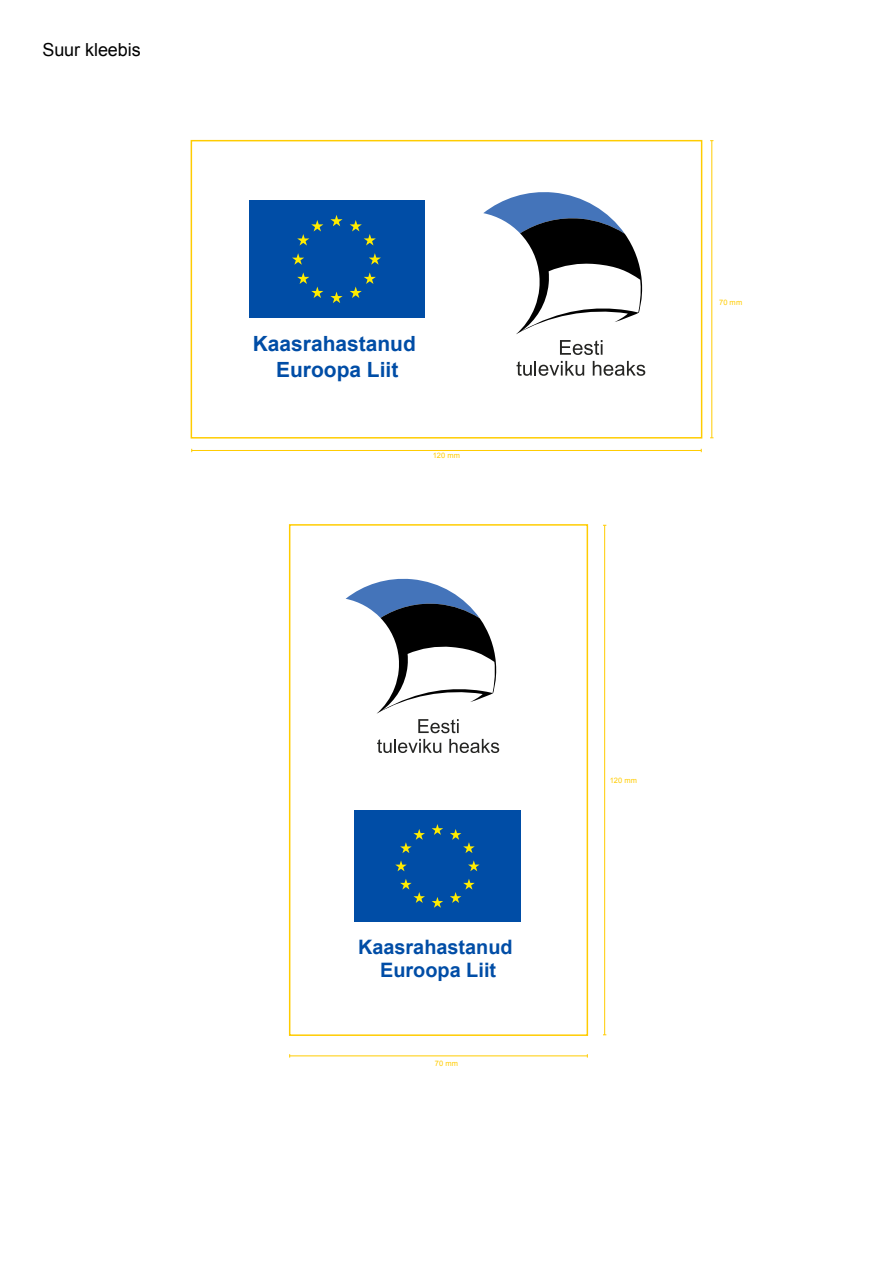
<style>
.page{position:relative;width:893px;height:1263px;background:#fff}
.page>*{position:absolute;margin:0;border:0;box-sizing:border-box;transform-origin:0 0}
.t1{font:700 21px/25.2px "Arial";color:#004da6;text-align:center}
.t2{font:700 19.95px/23.9px "Arial";color:#004da6;text-align:center}
.t3{font:18px "Arial";letter-spacing:-.005em;color:#000}
.t4{font:7.5px "Arial";letter-spacing:.02em;color:#fc0}
</style>
<div class="page">
<svg style="left:346px;top:578px;width:151px;height:155px"></svg>
<svg style="left:377px;top:739px;width:64px;height:14px"></svg>
<svg style="left:449px;top:739px;width:50px;height:14px"></svg>
<div style="left:354px;top:811px;width:167px;height:111px;background:#004da6"></div>
<svg style="left:432px;top:824px;width:11px;height:11px"></svg>
<svg style="left:400px;top:829px;width:25px;height:24px"></svg>
<svg style="left:395px;top:860px;width:12px;height:11px"></svg>
<svg style="left:400px;top:879px;width:25px;height:24px"></svg>
<svg style="left:432px;top:897px;width:11px;height:11px"></svg>
<svg style="left:450px;top:879px;width:25px;height:24px"></svg>
<svg style="left:468px;top:860px;width:12px;height:11px"></svg>
<svg style="left:450px;top:829px;width:25px;height:24px"></svg>
<div style="left:289px;top:524px;width:299px;height:512px;border:2px solid #fc0"></div>
<svg style="left:483px;top:192px;width:160px;height:142px"></svg>
<svg style="left:560px;top:340px;width:42px;height:15px"></svg>
<svg style="left:516px;top:361px;width:68px;height:15px"></svg>
<svg style="left:593px;top:361px;width:52px;height:15px"></svg>
<div style="left:245px;top:197px;width:183px;height:125px;background:linear-gradient(to right,#fff,#fff)"></div>
<div style="left:249px;top:201px;width:175px;height:117px;background:#004da6"></div>
<svg style="left:330px;top:215px;width:13px;height:11px"></svg>
<svg style="left:297px;top:220px;width:26px;height:26px"></svg>
<svg style="left:292px;top:253px;width:12px;height:12px"></svg>
<svg style="left:297px;top:272px;width:26px;height:26px"></svg>
<svg style="left:330px;top:292px;width:13px;height:11px"></svg>
<svg style="left:350px;top:272px;width:26px;height:26px"></svg>
<svg style="left:369px;top:253px;width:12px;height:12px"></svg>
<svg style="left:350px;top:220px;width:26px;height:25px"></svg>
<div style="left:191px;top:140px;width:511px;height:299px;border:2px solid #fc0"></div>
<hr style="left:604px;top:525px;width:1px;height:510px;background:#fc0">
<hr style="left:192px;top:450px;width:509px;height:1px;background:#fc0">
<hr style="left:711px;top:141px;width:1px;height:297px;background:#fc0">
<hr style="left:290px;top:1055px;width:297px;height:1px;background:#fc0">
<p class="t3" style="left:43px;top:38px;width:100px">Suur kleebis</p>
<p class="t1" style="left:253px;top:332px;width:165px">Kaasrahastanud<br>Euroopa Liit</p>
<p class="t4" style="left:433px;top:450px;width:29px">120 mm</p>
<p class="t4" style="left:719px;top:297px;width:25px">70 mm</p>
<p class="t2" style="left:358px;top:935px;width:156px">Kaasrahastanud<br>Euroopa Liit</p>
<p class="t4" style="left:435px;top:1058px;width:25px">70 mm</p>
<p class="t4" style="left:610px;top:775px;width:29px">120 mm</p>
</div>
